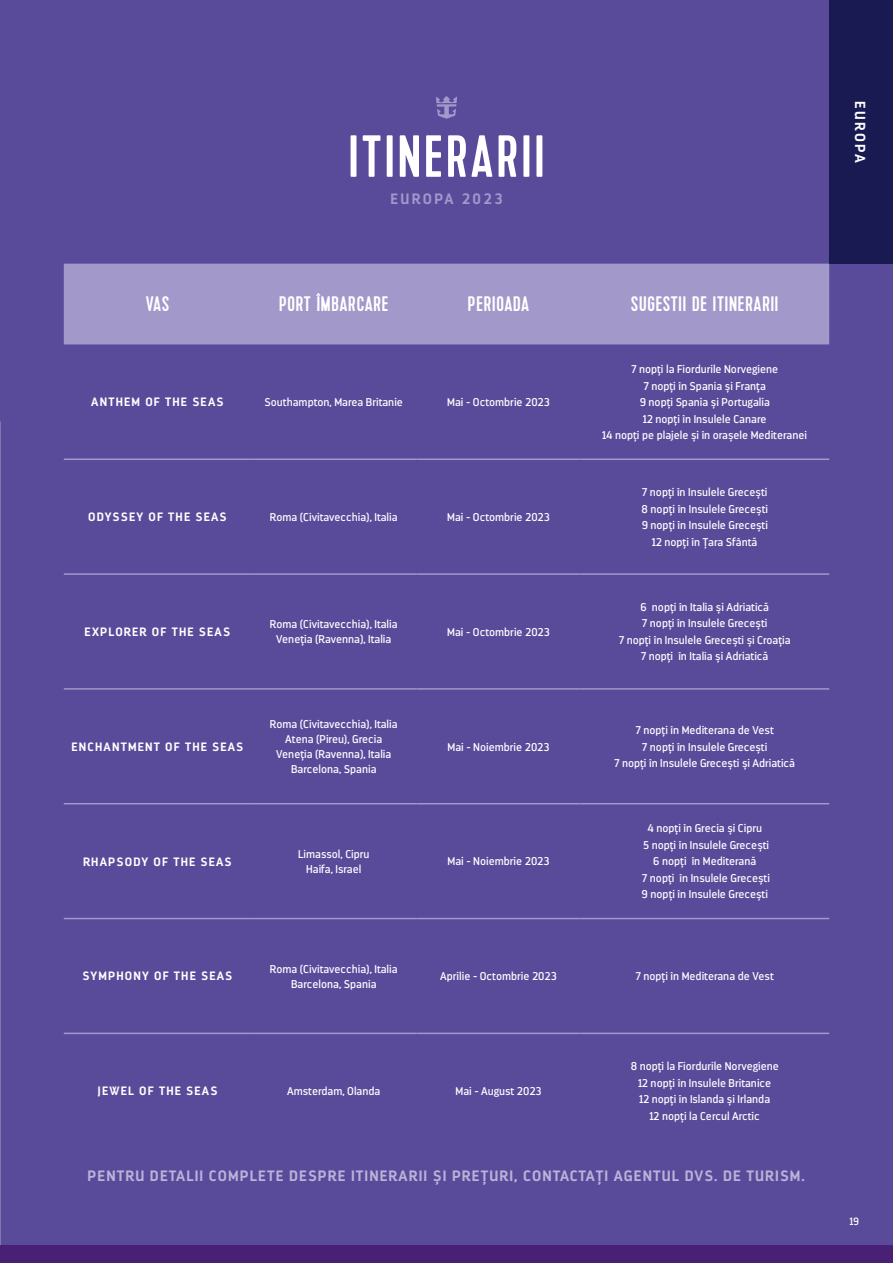
<style>
.page{position:relative;width:893px;height:1263px;background:#5a4b9a}
.page>*{position:absolute;margin:0;border:0;box-sizing:border-box;transform-origin:0 0}
.t1{font:59.25px "Kapra";letter-spacing:.06em;color:#fff}
.t2{font:21px "Kapra";letter-spacing:.04em;color:#fff}
.t3{font:700 15px "Darwin";letter-spacing:.075em;color:#bbb3d9}
.t4{font:700 15px "Darwin";letter-spacing:.16em;color:#a298ca}
.t5{font:700 14.55px "Darwin";letter-spacing:.16em;color:#fff}
.t6{font:700 12.15px "Darwin";letter-spacing:.1em;color:#fff}
.t7{font:11.25px/16.5px "Darwin";color:#fff;text-align:center}
.t8{font:10.5px "Darwin";color:#fff}
</style>
<div class="page">
<div style="left:64px;top:264px;width:765px;height:80px;background:#a298ca"></div>
<hr style="left:64px;top:1032px;width:187px;height:2px;background:#a298ca">
<hr style="left:251px;top:1032px;width:166px;height:2px;background:#a298ca">
<hr style="left:417px;top:1032px;width:163px;height:2px;background:#a298ca">
<hr style="left:580px;top:1032px;width:249px;height:2px;background:#a298ca">
<hr style="left:64px;top:918px;width:187px;height:1px;background:#a298ca">
<hr style="left:251px;top:918px;width:166px;height:1px;background:#a298ca">
<hr style="left:417px;top:918px;width:163px;height:1px;background:#a298ca">
<hr style="left:580px;top:918px;width:249px;height:1px;background:#a298ca">
<hr style="left:64px;top:803px;width:187px;height:1px;background:#a298ca">
<hr style="left:251px;top:803px;width:166px;height:1px;background:#a298ca">
<hr style="left:417px;top:803px;width:163px;height:1px;background:#a298ca">
<hr style="left:580px;top:803px;width:249px;height:1px;background:#a298ca">
<hr style="left:64px;top:458px;width:187px;height:2px;background:#a298ca">
<hr style="left:251px;top:458px;width:166px;height:2px;background:#a298ca">
<hr style="left:417px;top:458px;width:163px;height:2px;background:#a298ca">
<hr style="left:580px;top:458px;width:249px;height:2px;background:#a298ca">
<hr style="left:64px;top:573px;width:187px;height:2px;background:#a298ca">
<hr style="left:251px;top:573px;width:166px;height:2px;background:#a298ca">
<hr style="left:417px;top:573px;width:163px;height:2px;background:#a298ca">
<hr style="left:580px;top:573px;width:249px;height:2px;background:#a298ca">
<hr style="left:64px;top:688px;width:187px;height:2px;background:#a298ca">
<hr style="left:251px;top:688px;width:166px;height:2px;background:#a298ca">
<hr style="left:417px;top:688px;width:163px;height:2px;background:#a298ca">
<hr style="left:580px;top:688px;width:249px;height:2px;background:#a298ca">
<img style="left:0;top:631px;width:1px;height:632px">
<img style="left:0;top:421px;width:1px;height:210px">
<div style="left:0;top:1246px;width:893px;height:17px;background:#482175"></div>
<svg style="left:436px;top:96px;width:21px;height:23px"></svg>
<div style="left:829px;top:0;width:64px;height:264px;background:#191a51"></div>
<h1 class="t1" style="left:349px;top:122px;width:197px">ITINERARII</h1>
<h3 class="t4" style="left:390px;top:189px;width:114px">EUROPA 2023</h3>
<h2 class="t2" style="left:146px;top:292px;width:25px">VAS</h2>
<h2 class="t2" style="left:279px;top:292px;width:111px">PORT ÎMBARCARE</h2>
<h2 class="t2" style="left:468px;top:292px;width:63px">PERIOADA</h2>
<h2 class="t2" style="left:631px;top:292px;width:149px">SUGESTII DE ITINERARII</h2>
<p class="t6" style="left:91px;top:395px;width:134px">ANTHEM OF THE SEAS</p>
<p class="t7" style="left:265px;top:394px;width:140px">Southampton, Marea Britanie</p>
<p class="t7" style="left:447px;top:394px;width:104px">Mai - Octombrie 2023</p>
<p class="t6" style="left:88px;top:509px;width:140px">ODYSSEY OF THE SEAS</p>
<p class="t7" style="left:270px;top:509px;width:129px">Roma (Civitavecchia), Italia</p>
<p class="t7" style="left:447px;top:509px;width:104px">Mai - Octombrie 2023</p>
<p class="t6" style="left:85px;top:624px;width:147px">EXPLORER OF THE SEAS</p>
<p class="t7" style="left:270px;top:617px;width:129px;line-height:15px">Roma (Civitavecchia), Italia<br>Veneția (Ravenna), Italia</p>
<p class="t7" style="left:447px;top:623px;width:104px">Mai - Octombrie 2023</p>
<p class="t6" style="left:71px;top:739px;width:173px">ENCHANTMENT OF THE SEAS</p>
<p class="t7" style="left:270px;top:717px;width:129px;line-height:15px">Roma (Civitavecchia), Italia<br>Atena (Pireu), Grecia<br>Veneția (Ravenna), Italia<br>Barcelona, Spania</p>
<p class="t7" style="left:448px;top:738px;width:103px">Mai - Noiembrie 2023</p>
<p class="t6" style="left:83px;top:854px;width:150px">RHAPSODY OF THE SEAS</p>
<p class="t7" style="left:298px;top:846px;width:73px;line-height:15px">Limassol, Cipru<br>Haifa, Israel</p>
<p class="t7" style="left:448px;top:853px;width:103px">Mai - Noiembrie 2023</p>
<p class="t7" style="left:603px;top:361px;width:206px">7 nopți la Fiordurile Norvegiene<br>7 nopți în Spania și Franța<br>9 nopți Spania și Portugalia<br>12 nopți în Insulele Canare<br>14 nopți pe plajele și în orașele Mediteranei</p>
<p class="t7" style="left:642px;top:484px;width:128px">7 nopți în Insulele Grecești<br>8 nopți în Insulele Grecești<br>9 nopți în Insulele Grecești<br>12 nopți în Țara Sfântă</p>
<p class="t7" style="left:619px;top:599px;width:173px">6 nopți în Italia și Adriatică<br>7 nopți în Insulele Grecești<br>7 nopți în Insulele Grecești și Croația<br>7 nopți în Italia și Adriatică</p>
<p class="t7" style="left:614px;top:722px;width:182px">7 nopți în Mediterana de Vest<br>7 nopți în Insulele Grecești<br>7 nopți în Insulele Grecești și Adriatică</p>
<p class="t7" style="left:642px;top:820px;width:130px">4 nopți în Grecia și Cipru<br>5 nopți în Insulele Grecești<br>6 nopți în Mediterană<br>7 nopți în Insulele Grecești<br>9 nopți în Insulele Grecești</p>
<p class="t6" style="left:82px;top:969px;width:151px">SYMPHONY OF THE SEAS</p>
<p class="t7" style="left:270px;top:961px;width:129px;line-height:15px">Roma (Civitavecchia), Italia<br>Barcelona, Spania</p>
<p class="t7" style="left:440px;top:968px;width:118px">Aprilie - Octombrie 2023</p>
<p class="t7" style="left:636px;top:968px;width:139px">7 nopți în Mediterana de Vest</p>
<p class="t6" style="left:97px;top:1084px;width:122px">JEWEL OF THE SEAS</p>
<p class="t7" style="left:287px;top:1083px;width:95px">Amsterdam, Olanda</p>
<p class="t7" style="left:456px;top:1083px;width:88px">Mai - August 2023</p>
<p class="t7" style="left:631px;top:1058px;width:150px">8 nopți la Fiordurile Norvegiene<br>12 nopți în Insulele Britanice<br>12 nopți în Islanda și Irlanda<br>12 nopți la Cercul Arctic</p>
<h3 class="t3" style="left:88px;top:1167px;width:719px">PENTRU DETALII COMPLETE DESPRE ITINERARII ȘI PREȚURI, CONTACTAȚI AGENTUL DVS. DE TURISM.</h3>
<p class="t5" style="left:869px;top:101px;width:63px;rotate:90deg">EUROPA</p>
<p class="t8" style="left:850px;top:1215px;width:11px">19</p>
</div>
